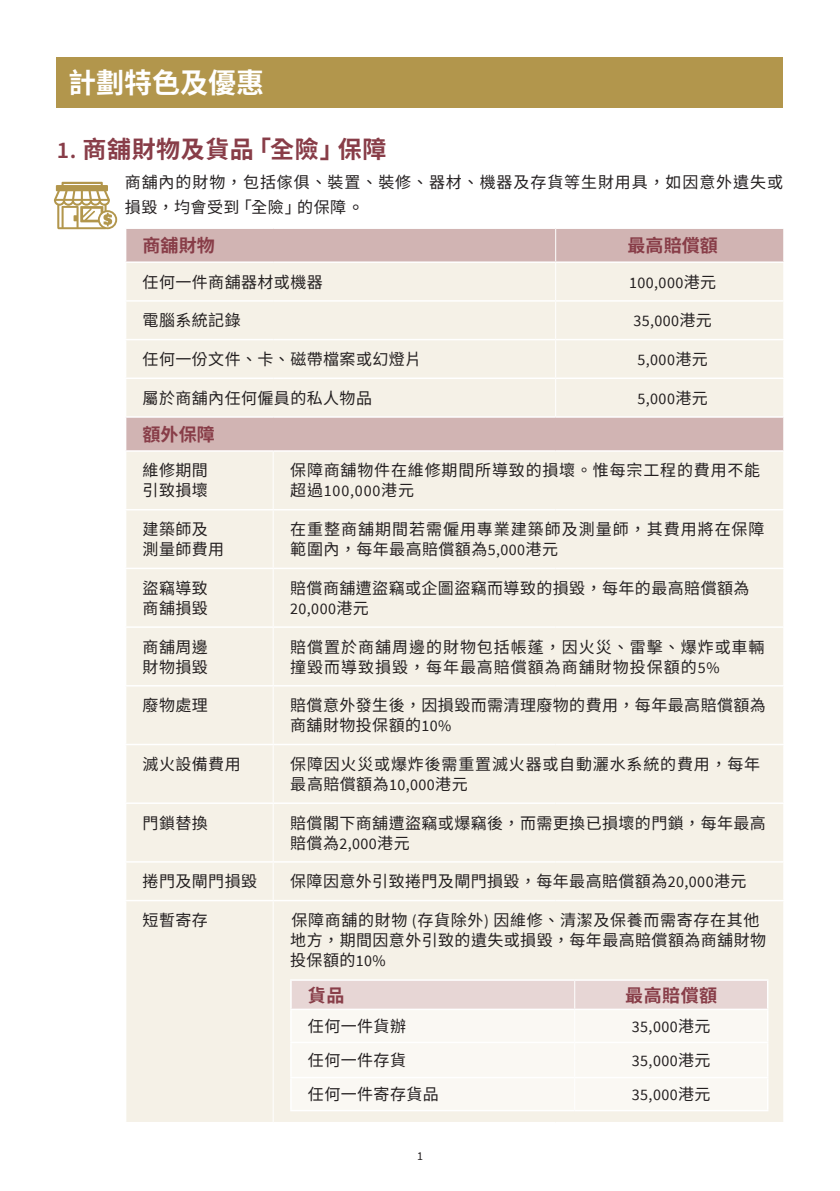
<style>
.page{position:relative;width:840px;height:1191px;background:#fff}
.page>*{position:absolute;margin:0;border:0;box-sizing:border-box;transform-origin:0 0}
.t1{font:700 28px "Source Han Sans TW";color:#fff}
.t2{font:700 24px "Source Han Sans TW";letter-spacing:.025em;color:#883d48}
.t3{font:700 18px "Source Han Sans TW";color:#883d48}
.t4{font:16px/20px "Source Han Sans TW";letter-spacing:.025em;color:#231f20}
.t5{font:16px/20px "Source Han Sans TW";letter-spacing:.06em;color:#231f20}
.t6{font:16px/20px "Source Han Sans TW";letter-spacing:.05em;color:#231f20}
.t7{font:16px "Source Sans Pro";letter-spacing:.025em;color:#231f20}
.t8{font:16px "Source Han Sans TW";letter-spacing:.055em;color:#231f20}
.t9{font:12px "Source Sans Pro";color:#231f20}
.s1{font-family:"Source Sans Pro";font-weight:600}
.s2{font-size:18px}
.s3{font-family:"Source Han Sans TW"}
.s4{font-family:"Source Sans Pro"}
</style>
<div class="page">
<div style="left:57px;top:57px;width:725px;height:50px;background:#b2964c"></div>
<div style="left:126px;top:229px;width:656px;height:32px;background:#d1b4b3"></div>
<div style="left:126px;top:263px;width:656px;height:859px;background:#f5f1e7"></div>
<hr style="left:125px;top:300px;width:148px;height:2px;background:#fff">
<hr style="left:273px;top:300px;width:282px;height:2px;background:#fff">
<hr style="left:555px;top:300px;width:229px;height:2px;background:#fff">
<hr style="left:125px;top:339px;width:148px;height:1px;background:#fff">
<hr style="left:273px;top:339px;width:282px;height:1px;background:#fff">
<hr style="left:555px;top:339px;width:229px;height:1px;background:#fff">
<hr style="left:125px;top:377px;width:148px;height:2px;background:#fff">
<hr style="left:273px;top:377px;width:282px;height:2px;background:#fff">
<hr style="left:555px;top:377px;width:229px;height:2px;background:#fff">
<hr style="left:125px;top:509px;width:148px;height:1px;background:#fff">
<hr style="left:273px;top:509px;width:282px;height:1px;background:#fff">
<hr style="left:555px;top:509px;width:229px;height:1px;background:#fff">
<hr style="left:125px;top:567px;width:148px;height:2px;background:#fff">
<hr style="left:273px;top:567px;width:282px;height:2px;background:#fff">
<hr style="left:555px;top:567px;width:229px;height:2px;background:#fff">
<hr style="left:125px;top:626px;width:148px;height:2px;background:#fff">
<hr style="left:273px;top:626px;width:282px;height:2px;background:#fff">
<hr style="left:555px;top:626px;width:229px;height:2px;background:#fff">
<hr style="left:125px;top:685px;width:148px;height:1px;background:#fff">
<hr style="left:273px;top:685px;width:282px;height:1px;background:#fff">
<hr style="left:555px;top:685px;width:229px;height:1px;background:#fff">
<hr style="left:125px;top:743px;width:148px;height:2px;background:#fff">
<hr style="left:273px;top:743px;width:282px;height:2px;background:#fff">
<hr style="left:555px;top:743px;width:229px;height:2px;background:#fff">
<hr style="left:125px;top:802px;width:148px;height:2px;background:#fff">
<hr style="left:273px;top:802px;width:282px;height:2px;background:#fff">
<hr style="left:555px;top:802px;width:229px;height:2px;background:#fff">
<hr style="left:125px;top:861px;width:148px;height:1px;background:#fff">
<hr style="left:273px;top:861px;width:282px;height:1px;background:#fff">
<hr style="left:555px;top:861px;width:229px;height:1px;background:#fff">
<hr style="left:125px;top:900px;width:148px;height:1px;background:#fff">
<hr style="left:273px;top:900px;width:282px;height:1px;background:#fff">
<hr style="left:555px;top:900px;width:229px;height:1px;background:#fff">
<hr style="left:555px;top:263px;width:1px;height:37px;background:#fff">
<hr style="left:555px;top:302px;width:1px;height:37px;background:#fff">
<hr style="left:555px;top:340px;width:1px;height:37px;background:#fff">
<hr style="left:555px;top:379px;width:1px;height:37px;background:#fff">
<hr style="left:272px;top:452px;width:1px;height:57px;background:#fff">
<hr style="left:272px;top:510px;width:1px;height:57px;background:#fff">
<hr style="left:272px;top:569px;width:1px;height:57px;background:#fff">
<hr style="left:272px;top:628px;width:1px;height:57px;background:#fff">
<hr style="left:272px;top:686px;width:1px;height:57px;background:#fff">
<hr style="left:272px;top:745px;width:1px;height:57px;background:#fff">
<hr style="left:272px;top:804px;width:1px;height:57px;background:#fff">
<hr style="left:272px;top:862px;width:1px;height:38px;background:#fff">
<hr style="left:272px;top:901px;width:1px;height:221px;background:#fff">
<hr style="left:125px;top:416px;width:148px;height:2px;background:#fff">
<hr style="left:273px;top:416px;width:282px;height:2px;background:#fff">
<hr style="left:555px;top:416px;width:229px;height:2px;background:#fff">
<hr style="left:125px;top:450px;width:148px;height:2px;background:#fff">
<hr style="left:273px;top:450px;width:282px;height:2px;background:#fff">
<hr style="left:555px;top:450px;width:229px;height:2px;background:#fff">
<hr style="left:555px;top:229px;width:1px;height:32px;background:#fff">
<div style="left:291px;top:1010px;width:475px;height:99px;background:#faf8f3"></div>
<hr style="left:290px;top:1010px;width:1px;height:31px;background:#fff">
<hr style="left:766px;top:1010px;width:2px;height:31px;background:#fff">
<hr style="left:290px;top:1041px;width:284px;height:2px;background:#fff">
<hr style="left:290px;top:1043px;width:1px;height:33px;background:#fff">
<hr style="left:574px;top:1041px;width:194px;height:2px;background:#fff">
<hr style="left:766px;top:1043px;width:2px;height:33px;background:#fff">
<hr style="left:290px;top:1076px;width:284px;height:2px;background:#fff">
<hr style="left:290px;top:1078px;width:1px;height:31px;background:#fff">
<hr style="left:574px;top:1076px;width:194px;height:2px;background:#fff">
<hr style="left:766px;top:1078px;width:2px;height:31px;background:#fff">
<hr style="left:290px;top:1109px;width:284px;height:2px;background:#fff">
<hr style="left:574px;top:1109px;width:194px;height:2px;background:#fff">
<hr style="left:574px;top:1010px;width:1px;height:31px;background:#fff">
<hr style="left:574px;top:1043px;width:1px;height:33px;background:#fff">
<hr style="left:574px;top:1078px;width:1px;height:31px;background:#fff">
<hr style="left:290px;top:979px;width:284px;height:1px;background:#fff">
<div style="left:290px;top:980px;width:476px;height:28px;background:#e7d6d5"></div>
<hr style="left:574px;top:979px;width:194px;height:1px;background:#fff">
<hr style="left:766px;top:980px;width:2px;height:28px;background:#fff">
<hr style="left:290px;top:1008px;width:284px;height:2px;background:#fff">
<hr style="left:574px;top:1008px;width:194px;height:2px;background:#fff">
<div style="left:98px;top:210px;width:19px;height:19px;border:2px solid #b2964c;border-radius:50%"></div>
<svg style="left:54px;top:182px;width:58px;height:47px"></svg>
<h1 class="t1" style="left:68px;top:67px;width:197px">計劃特色及優惠</h1>
<h2 class="t2" style="left:57px;top:136px;width:331px"><span class="s1">1.</span> 商舖財物及貨品「全險」保障</h2>
<p class="t8" style="left:125px;top:173px;width:659px">商舖內的財物，包括傢俱、裝置、裝修、器材、機器及存貨等生財用具，如因意外遺失或</p>
<p class="t4" style="left:125px;top:198px;width:241px">損毀，均會受到「全險」的保障<span class="s2">。</span></p>
<p class="t3" style="left:142px;top:235px;width:73px">商舖財物</p>
<p class="t3" style="left:627px;top:235px;width:91px">最高賠償額</p>
<p class="t4" style="left:142px;top:272px;width:181px">任何一件商舖器材或機器</p>
<p class="t7" style="left:628px;top:272px;width:88px">100,000<span class="s3">港元</span></p>
<p class="t4" style="left:142px;top:311px;width:100px">電腦系統記錄</p>
<p class="t7" style="left:633px;top:311px;width:80px">35,000<span class="s3">港元</span></p>
<p class="t4" style="left:142px;top:349px;width:280px">任何一份文件、卡、磁帶檔案或幻燈片</p>
<p class="t7" style="left:637px;top:349px;width:72px">5,000<span class="s3">港元</span></p>
<p class="t4" style="left:142px;top:388px;width:231px">屬於商舖內任何僱員的私人物品</p>
<p class="t7" style="left:637px;top:388px;width:72px">5,000<span class="s3">港元</span></p>
<p class="t3" style="left:142px;top:424px;width:73px">額外保障</p>
<p class="t4" style="left:142px;top:461px;width:67px">維修期間</p>
<p class="t4" style="left:142px;top:481px;width:67px">引致損壞</p>
<p class="t6" style="left:290px;top:461px;width:471px">保障商舖物件在維修期間所導致的損壞。惟每宗工程的費用不能超過<span class="s4">100,000</span>港元</p>
<p class="t4" style="left:142px;top:519px;width:83px">建築師及測量師費用</p>
<p class="t5" style="left:290px;top:519px;width:475px">在重整商舖期間若需僱用專業建築師及測量師，其費用將在保障範圍內，每年最高賠償額為<span class="s4">5,000</span>港元</p>
<p class="t4" style="left:142px;top:578px;width:67px">盜竊導致商舖損毀</p>
<p class="t4" style="left:290px;top:578px;width:460px">賠償商舖遭盜竊或企圖盜竊而導致的損毀，每年的最高賠償額為<br><span class="s4">20,000</span>港元</p>
<p class="t4" style="left:142px;top:637px;width:67px">商舖周邊財物損毀</p>
<p class="t5" style="left:290px;top:637px;width:475px">賠償置於商舖周邊的財物包括帳蓬，因火災、雷擊、爆炸或車輛</p>
<p class="t5" style="left:290px;top:657px;width:431px">撞毀而導致損毀，每年最高賠償額為商舖財物投保額的<span class="s4">5%</span></p>
<p class="t4" style="left:142px;top:695px;width:67px">廢物處理</p>
<p class="t4" style="left:290px;top:695px;width:477px">賠償意外發生後，因損毀而需清理廢物的費用，每年最高賠償額為</p>
<p class="t4" style="left:290px;top:715px;width:163px">商舖財物投保額的<span class="s4">10%</span></p>
<p class="t4" style="left:142px;top:754px;width:100px">滅火設備費用</p>
<p class="t6" style="left:290px;top:754px;width:471px">保障因火災或爆炸後需重置滅火器或自動灑水系統的費用，每年</p>
<p class="t4" style="left:290px;top:774px;width:179px">最高賠償額為<span class="s4">10,000</span>港元</p>
<p class="t4" style="left:142px;top:813px;width:67px">門鎖替換</p>
<p class="t4" style="left:290px;top:813px;width:477px">賠償閣下商舖遭盜竊或爆竊後，而需更換已損壞的門鎖，每年最高賠償為<span class="s4">2,000</span>港元</p>
<p class="t4" style="left:142px;top:871px;width:116px">捲門及閘門損毀</p>
<p class="t4" style="left:290px;top:871px;width:457px">保障因意外引致捲門及閘門損毀，每年最高賠償額為<span class="s4">20,000</span>港元</p>
<p class="t4" style="left:142px;top:910px;width:67px">短暫寄存</p>
<p class="t4" style="left:291px;top:910px;width:469px">保障商舖的財物 <span class="s4">(</span>存貨除外<span class="s4">)</span> 因維修、清潔及保養而需寄存在其他</p>
<p class="t4" style="left:290px;top:930px;width:477px">地方，期間因意外引致的遺失或損毀，每年最高賠償額為商舖財物</p>
<p class="t4" style="left:290px;top:950px;width:97px">投保額的<span class="s4">10%</span></p>
<p class="t3" style="left:308px;top:984px;width:38px">貨品</p>
<p class="t3" style="left:625px;top:984px;width:93px">最高賠償額</p>
<p class="t4" style="left:308px;top:1016px;width:99px">任何一件貨辦</p>
<p class="t7" style="left:631px;top:1016px;width:80px">35,000<span class="s3">港元</span></p>
<p class="t4" style="left:308px;top:1050px;width:99px">任何一件存貨</p>
<p class="t7" style="left:631px;top:1050px;width:80px">35,000<span class="s3">港元</span></p>
<p class="t4" style="left:308px;top:1084px;width:132px">任何一件寄存貨品</p>
<p class="t7" style="left:631px;top:1084px;width:80px">35,000<span class="s3">港元</span></p>
<p class="t9" style="left:417px;top:1148px;width:7px">1</p>
</div>
